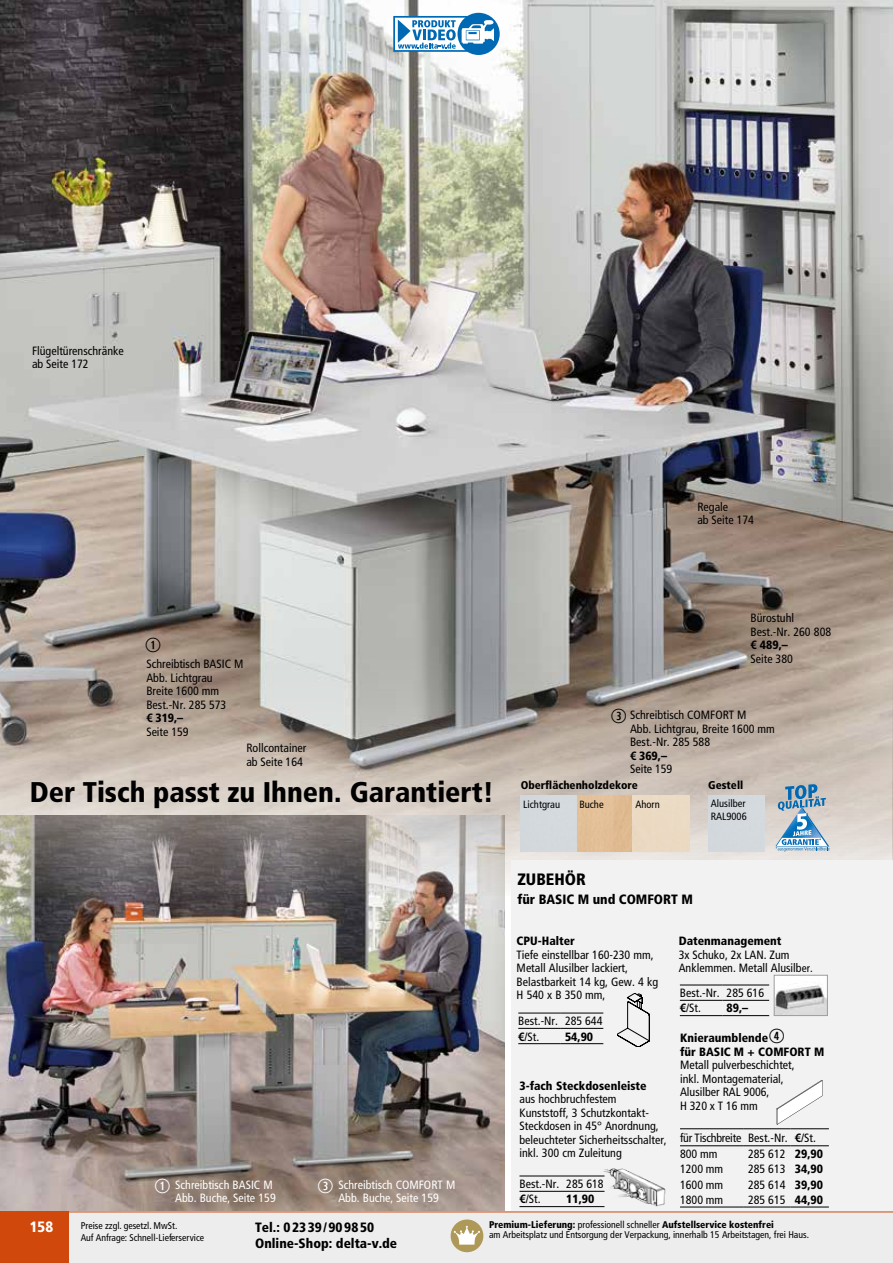
<style>
.page{position:relative;width:893px;height:1263px;background:#fff}
.page>*{position:absolute;margin:0;border:0;box-sizing:border-box;transform-origin:0 0}
.t1{font:900 condensed 28.5px "Frutiger LT Std";color:#000}
.t2{font:19.5px "Combi Numerals Ltd";color:#000}
.t3{font:19.5px "Combi Numerals Ltd";color:#fff}
.t4{font:900 condensed 16.5px "Frutiger LT Std";color:#000}
.t5{font:900 condensed 15px "Frutiger LT Std";color:#fff}
.t6{font:900 condensed 13.5px/16.2px "Frutiger LT Std";color:#000}
.t7{font:condensed 12px/13.5px "Frutiger LT Std";color:#000}
.t8{font:900 condensed 12px/13.5px "Frutiger LT Std";color:#000}
.t9{font:condensed 12px/13.5px "Frutiger LT Std";color:#fff}
.t10{font:condensed 12px/16.2px "Frutiger LT Std";letter-spacing:-.02em;color:#000}
.t11{font:900 condensed 11.25px "Frutiger LT Std";color:#000}
.t12{font:condensed 10.5px/12.6px "Frutiger LT Std";color:#000}
.t13{font:condensed 9.75px/12px "Frutiger LT Std";color:#000}
.s1{font-weight:700}
.s2{font-weight:900}
.s3{font-family:"Combi Numerals Ltd";font-stretch:normal;font-size:19.5px}
.s4{font-size:11.25px}
</style>
<div class="page">
<img style="left:0;top:0;width:893px;height:895px">
<img style="left:0;top:816px;width:504px;height:395px">
<div style="left:0;top:1212px;width:893px;height:51px;background:#ededed"></div>
<div style="left:0;top:1212px;width:68px;height:51px;background:#d0480b"></div>
<hr style="left:0;top:1211px;width:893px;height:1px;background:#d0480b">
<svg style="left:775px;top:784px;width:54px;height:67px;background:#9bb8cd"></svg>
<hr style="left:890px;top:1043px;width:3px;height:174px;background:#000;opacity:.45">
<div style="left:451px;top:1219px;width:32px;height:33px;background:#af9958;border-radius:50%"></div>
<svg style="left:454px;top:1226px;width:26px;height:18px"></svg>
<div style="left:457px;top:13px;width:43px;height:42px;background:#0069b4;border-radius:50%"></div>
<svg style="left:393px;top:16px;width:101px;height:36px"></svg>
<div style="left:511px;top:860px;width:382px;height:351px;background:#f2f2f2"></div>
<img style="left:776px;top:977px;width:50px;height:37px">
<div style="left:774px;top:975px;width:54px;height:41px;border:1px solid #9d9d9c"></div>
<hr style="left:680px;top:985px;width:42px;height:1px;background:#000">
<hr style="left:722px;top:985px;width:47px;height:1px;background:#000">
<hr style="left:680px;top:1015px;width:42px;height:1px;background:#000">
<hr style="left:722px;top:1015px;width:47px;height:1px;background:#000">
<hr style="left:680px;top:1000px;width:42px;height:1px;background:#000">
<hr style="left:722px;top:1000px;width:47px;height:1px;background:#000">
<img style="left:602px;top:1168px;width:63px;height:38px">
<hr style="left:519px;top:1176px;width:43px;height:1px;background:#000">
<hr style="left:562px;top:1176px;width:42px;height:1px;background:#000">
<hr style="left:519px;top:1206px;width:43px;height:1px;background:#000">
<hr style="left:562px;top:1206px;width:42px;height:1px;background:#000">
<hr style="left:519px;top:1191px;width:43px;height:1px;background:#000">
<hr style="left:562px;top:1191px;width:42px;height:1px;background:#000">
<hr style="left:518px;top:1013px;width:43px;height:1px;background:#000">
<hr style="left:561px;top:1013px;width:42px;height:1px;background:#000">
<hr style="left:518px;top:1043px;width:43px;height:1px;background:#000">
<hr style="left:561px;top:1043px;width:42px;height:1px;background:#000">
<hr style="left:518px;top:1028px;width:43px;height:1px;background:#000">
<hr style="left:561px;top:1028px;width:42px;height:1px;background:#000">
<svg style="left:617px;top:993px;width:32px;height:54px"></svg>
<hr style="left:680px;top:1128px;width:64px;height:1px;background:#000">
<hr style="left:744px;top:1128px;width:47px;height:1px;background:#000">
<hr style="left:791px;top:1128px;width:38px;height:1px;background:#000">
<hr style="left:680px;top:1145px;width:64px;height:1px;background:#000">
<hr style="left:744px;top:1145px;width:47px;height:1px;background:#000">
<hr style="left:791px;top:1145px;width:38px;height:1px;background:#000">
<hr style="left:680px;top:1207px;width:64px;height:1px;background:#000">
<hr style="left:744px;top:1207px;width:47px;height:1px;background:#000">
<hr style="left:791px;top:1207px;width:38px;height:1px;background:#000">
<svg style="left:776px;top:1080px;width:46px;height:44px"></svg>
<svg style="left:799px;top:583px;width:94px;height:233px;background:#bcb0a5"></svg>
<div style="left:708px;top:795px;width:56px;height:56px;background:#d4d9de"></div>
<img style="left:521px;top:795px;width:168px;height:56px">
<p class="t7" style="left:32px;top:344px;width:93px">Flügeltürenschränke ab Seite 172</p>
<p class="t7" style="left:697px;top:500px;width:58px">Regale<br>ab Seite 174</p>
<h2 class="t2" style="left:145px;top:634px;width:17px">1</h2>
<p class="t7" style="left:146px;top:657px;width:99px">Schreibtisch BASIC M<br>Abb. Lichtgrau<br>Breite 1600 mm<br>Best.-Nr. 285 573<br><span class="s1">€</span> <span class="s2">319,–<br></span>Seite 159</p>
<p class="t7" style="left:246px;top:741px;width:62px;line-height:14.4px">Rollcontainer ab Seite 164</p>
<h1 class="t1" style="left:30px;top:775px;width:465px">Der Tisch passt zu Ihnen. Garantiert!</h1>
<h2 class="t3" style="left:318px;top:1174px;width:17px">3</h2>
<h2 class="t3" style="left:154px;top:1175px;width:17px">1</h2>
<p class="t9" style="left:338px;top:1178px;width:119px">Schreibtisch COMFORT M<br>Abb. Buche, Seite 159</p>
<p class="t9" style="left:175px;top:1178px;width:102px">Schreibtisch BASIC M<br>Abb. Buche, Seite 159</p>
<p class="t7" style="left:750px;top:612px;width:82px">Bürostuhl<br>Best.-Nr. 260 808 <span class="s1">€</span> <span class="s2">489,–<br></span>Seite 380</p>
<p class="t7" style="left:630px;top:708px;width:146px;text-indent:-19px"><span class="s3">3</span> Schreibtisch COMFORT M<br>Abb. Lichtgrau, Breite 1600 mm<br>Best.-Nr. 285 588<br><span class="s1">€</span> <span class="s2">369,–<br></span>Seite 159</p>
<p class="t11" style="left:521px;top:778px;width:119px">Oberflächenholzdekore</p>
<p class="t12" style="left:523px;top:798px;width:38px">Lichtgrau</p>
<p class="t12" style="left:635px;top:798px;width:26px">Ahorn</p>
<p class="t12" style="left:579px;top:798px;width:26px">Buche</p>
<p class="t11" style="left:708px;top:778px;width:37px">Gestell</p>
<p class="t12" style="left:711px;top:797px;width:37px">Alusilber<br>RAL9006</p>
<h3 class="t4" style="left:517px;top:869px;width:70px">ZUBEHÖR</h3>
<p class="t6" style="left:517px;top:891px;width:177px">für BASIC M und COMFORT M</p>
<p class="t8" style="left:517px;top:934px;width:60px">CPU-Halter</p>
<p class="t7" style="left:517px;top:948px;width:143px">Tiefe einstellbar 160-230 mm,<br>Metall Alusilber lackiert,<br>Belastbarkeit 14 kg, Gew. 4 kg<br>H 540 x B 350 mm,</p>
<p class="t7" style="left:518px;top:1013px;width:86px;line-height:15.3px">Best.-Nr. 285 644 <span class="s1">€</span>/St.</p>
<p class="t8" style="left:679px;top:934px;width:104px">Datenmanagement</p>
<p class="t7" style="left:679px;top:948px;width:136px">3x Schuko, 2x LAN. Zum<br>Anklemmen. Metall Alusilb<span class="s4">er.</span></p>
<p class="t7" style="left:680px;top:985px;width:86px;line-height:15.3px">Best.-Nr. 285 616 <span class="s1">€</span>/St.</p>
<p class="t8" style="left:727px;top:1001px;width:23px">89,–</p>
<h2 class="t2" style="left:769px;top:1025px;width:17px">4</h2>
<p class="t8" style="left:565px;top:1029px;width:30px">54,90</p>
<p class="t8" style="left:680px;top:1031px;width:146px">Knieraumblende<br>für BASIC M + COMFORT M</p>
<p class="t7" style="left:680px;top:1058px;width:116px">Metall pulverbeschichtet, inkl. Montagematerial,<br>Alusilber RAL 9006,<br>H 320 x T 16 mm</p>
<p class="t8" style="left:519px;top:1078px;width:129px">3-fach Steckdosenleiste</p>
<p class="t7" style="left:519px;top:1092px;width:149px">aus hochbruchfestem<br>Kunststoff, 3 Schutzkontakt-<br>Steckdosen in 45° Anordnung, beleuchteter Sicherheitsschalter, inkl. 300 cm Zuleitung</p>
<p class="t10" style="left:680px;top:1129px;width:137px">für Tischbreite Best.-Nr. <span class="s1">€</span>/St.<br>800 mm</p>
<p class="t7" style="left:748px;top:1147px;width:76px">285 612 <span class="s2">29,90</span></p>
<p class="t7" style="left:519px;top:1176px;width:86px;line-height:15.3px">Best.-Nr. 285 618 <span class="s1">€</span>/St.</p>
<p class="t8" style="left:566px;top:1192px;width:30px">11,90</p>
<p class="t7" style="left:680px;top:1162px;width:45px">1200 mm</p>
<p class="t7" style="left:748px;top:1162px;width:76px">285 613 <span class="s2">34,90</span></p>
<p class="t7" style="left:680px;top:1178px;width:45px">1600 mm</p>
<p class="t7" style="left:748px;top:1178px;width:76px">285 614 <span class="s2">39,90</span></p>
<p class="t7" style="left:680px;top:1193px;width:45px">1800 mm</p>
<p class="t7" style="left:748px;top:1193px;width:76px">285 615 <span class="s2">44,90</span></p>
<p class="t5" style="left:30px;top:1217px;width:25px">158</p>
<p class="t13" style="left:81px;top:1220px;width:125px">Preise zzgl. gesetzl. MwSt.<br>Auf Anfrage: Schnell-Lieferservice</p>
<p class="t6" style="left:255px;top:1219px;width:144px">Tel.: 02339/909850<br>Online-Shop: delta-v.de</p>
<p class="t13" style="left:489px;top:1219px;width:322px;line-height:10.5px"><span class="s2">Premium-Lieferung:</span> professionell schneller <span class="s2">Aufstellservice kostenfrei<br></span>am Arbeitsplatz und Entsorgung der Verpackung, innerhalb 15 Arbeitstagen, frei Haus.</p>
</div>
